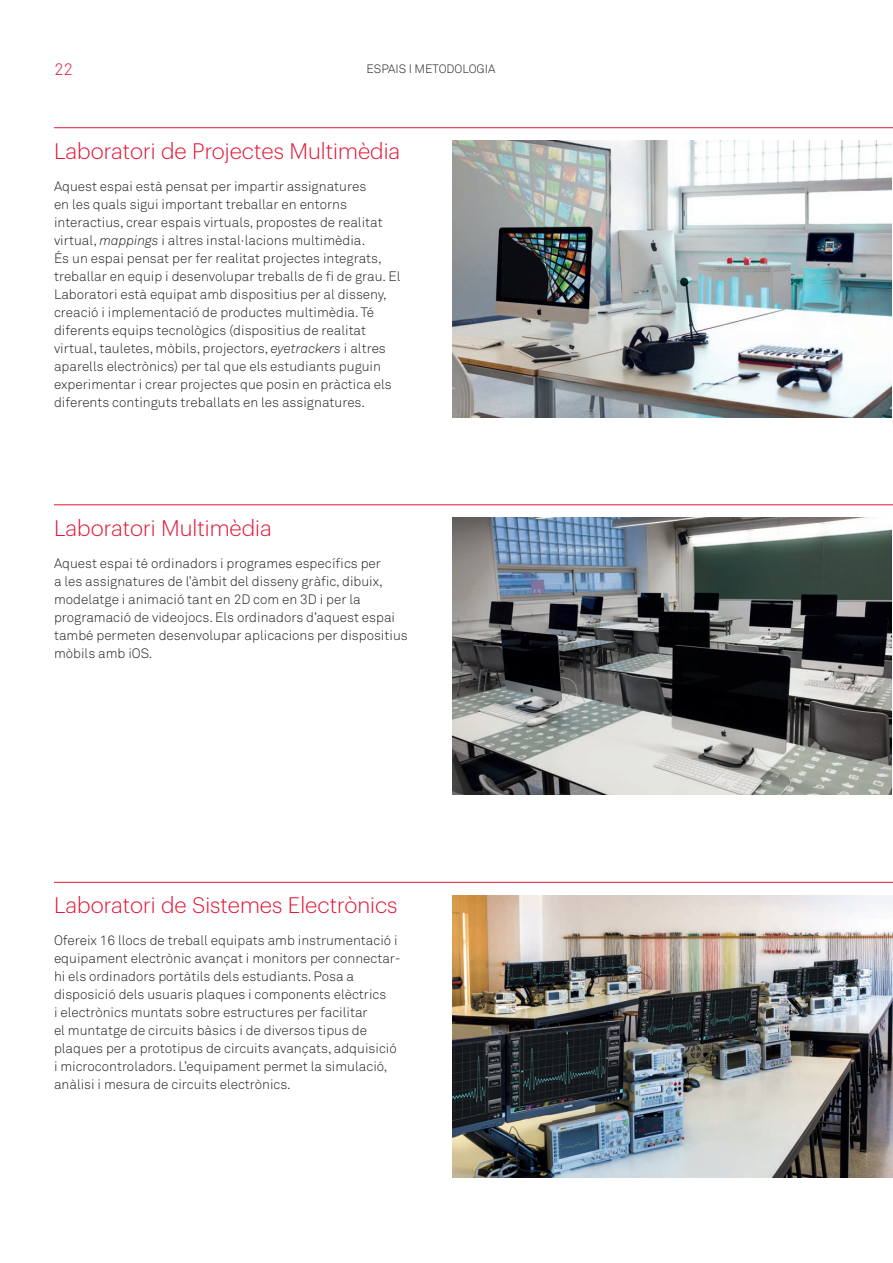
<style>
.page{position:relative;width:893px;height:1263px;background:#fff}
.page>*{position:absolute;margin:0;border:0;box-sizing:border-box;transform-origin:0 0}
.t1{font:300 22.05px "Graphik";color:#e21736}
.t2{font:16.5px "Akkurat Light Pro";color:#e21736}
.t3{font:13.5px/18px "Akkurat Light Pro";color:#231f20}
.t4{font:12px "Akkurat Light Pro";color:#231f20}
.s1{font-style:italic}
</style>
<div class="page">
<hr style="left:54px;top:127px;width:839px;height:1px;background:#e21736">
<hr style="left:54px;top:504px;width:839px;height:1px;background:#e21736">
<hr style="left:54px;top:882px;width:839px;height:1px;background:#e21736">
<img style="left:452px;top:141px;width:440px;height:277px">
<img style="left:452px;top:518px;width:440px;height:277px">
<img style="left:452px;top:895px;width:441px;height:283px">
<p class="t2" style="left:54px;top:59px;width:20px">22</p>
<p class="t4" style="left:367px;top:61px;width:130px">ESPAIS I METODOLOGIA</p>
<p class="t1" style="left:54px;top:135px;width:348px">Laboratori de Projectes Multimèdia</p>
<p class="t3" style="left:54px;top:177px;width:348px">Aquest espai està pensat per impartir assignatures<br>en les quals sigui important treballar en entorns interactius, crear espais virtuals, propostes de realitat virtual, <span class="s1">mappings</span> i altres instal·lacions multimèdia.<br>És un espai pensat per fer realitat projectes integrats, treballar en equip i desenvolupar treballs de fi de grau. El Laboratori està equipat amb dispositius per al disseny, creació i implementació de productes multimèdia. Té diferents equips tecnològics (dispositius de realitat virtual, tauletes, mòbils, projectors, <span class="s1">eyetrackers</span> i altres aparells electrònics) per tal que els estudiants puguin experimentar i crear projectes que posin en pràctica els diferents continguts treballats en les assignatures.</p>
<p class="t1" style="left:54px;top:512px;width:219px">Laboratori Multimèdia</p>
<p class="t3" style="left:54px;top:554px;width:355px">Aquest espai té ordinadors i programes específics per<br>a les assignatures de l’àmbit del disseny gràfic, dibuix, modelatge i animació tant en 2D com en 3D i per la programació de videojocs. Els ordinadors d’aquest espai també permeten desenvolupar aplicacions per dispositius mòbils amb iOS.</p>
<p class="t1" style="left:54px;top:889px;width:345px">Laboratori de Sistemes Electrònics</p>
<p class="t3" style="left:54px;top:932px;width:348px">Ofereix 16 llocs de treball equipats amb instrumentació i equipament electrònic avançat i monitors per connectar&shy;hi els ordinadors portàtils dels estudiants. Posa a disposició dels usuaris plaques i components elèctrics<br>i electrònics muntats sobre estructures per facilitar<br>el muntatge de circuits bàsics i de diversos tipus de plaques per a prototipus de circuits avançats, adquisició i microcontroladors. L’equipament permet la simulació, anàlisi i mesura de circuits electrònics.</p>
</div>
